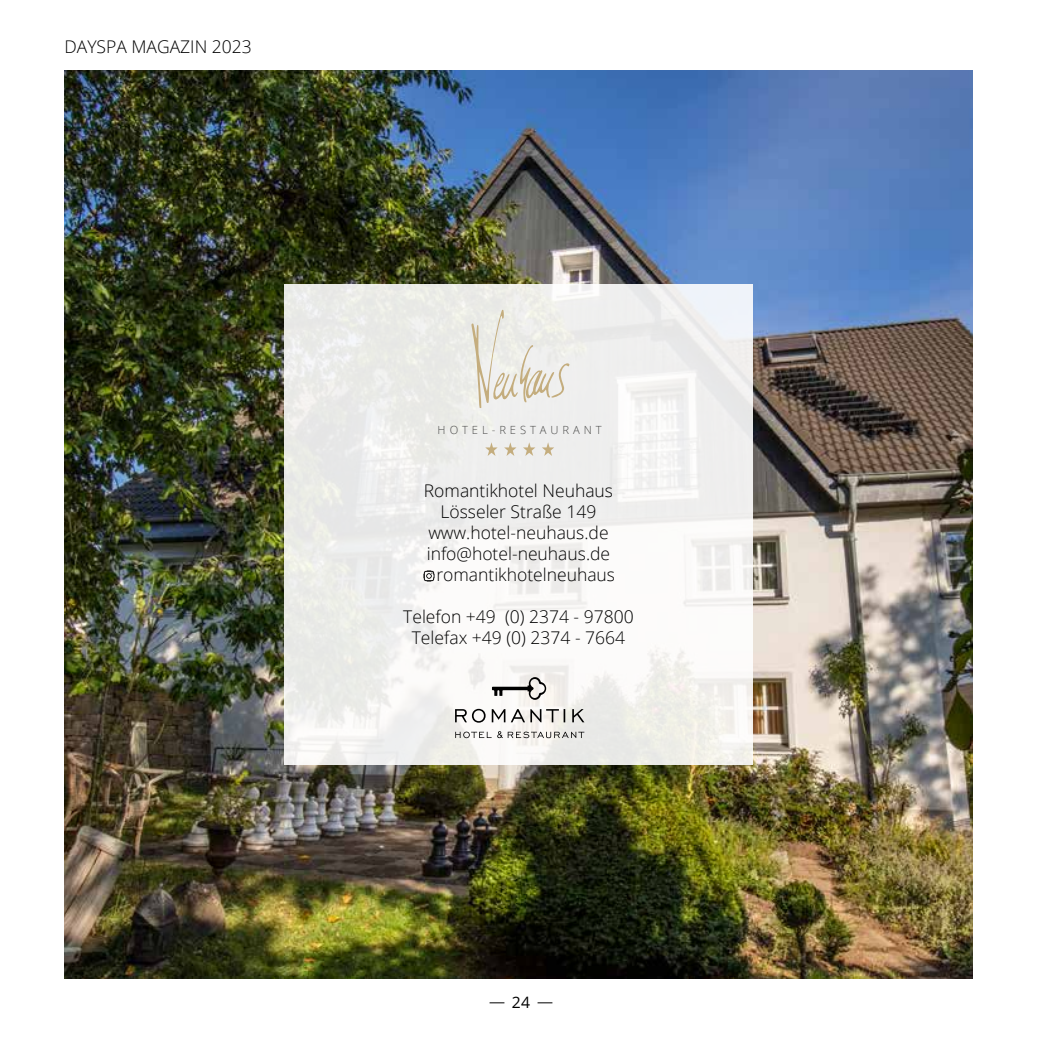
<style>
.page{position:relative;width:1042px;height:1042px;background:#fff}
.page>*{position:absolute;margin:0;border:0;box-sizing:border-box;transform-origin:0 0}
.t1{font:300 17.5px/21px "Open Sans";color:#000;text-align:center}
.t2{font:15.75px "Open Sans";color:#000}
.t3{font:300 11.2px "Open Sans";letter-spacing:.35em;color:#4a4a49}
</style>
<div class="page">
<svg style="left:489px;top:1002px;width:15px;height:1px"></svg>
<svg style="left:537px;top:1002px;width:15px;height:1px"></svg>
<img style="left:64px;top:70px;width:908px;height:908px">
<div style="left:284px;top:284px;width:469px;height:480px;background:linear-gradient(to right,#ededeb,#f6f5f4)"></div>
<svg style="left:423px;top:570px;width:11px;height:11px"></svg>
<svg style="left:455px;top:731px;width:129px;height:7px"></svg>
<svg style="left:492px;top:677px;width:54px;height:23px"></svg>
<svg style="left:455px;top:709px;width:129px;height:14px"></svg>
<svg style="left:485px;top:442px;width:13px;height:14px"></svg>
<svg style="left:504px;top:442px;width:12px;height:14px"></svg>
<svg style="left:523px;top:442px;width:12px;height:14px"></svg>
<svg style="left:542px;top:442px;width:12px;height:14px"></svg>
<svg style="left:471px;top:310px;width:100px;height:98px"></svg>
<p class="t1" style="left:64px;top:36px;width:189px">DAYSPA MAGAZIN 2023</p>
<p class="t3" style="left:438px;top:422px;width:166px">HOTEL-RESTAURANT</p>
<p class="t1" style="left:424px;top:479px;width:191px">Romantikhotel Neuhaus</p>
<p class="t1" style="left:440px;top:500px;width:157px">Lösseler Straße 149</p>
<p class="t1" style="left:428px;top:521px;width:182px">www.hotel-neuhaus.de</p>
<p class="t1" style="left:427px;top:542px;width:185px">info@hotel-neuhaus.de</p>
<p class="t1" style="left:436px;top:563px;width:180px">romantikhotelneuhaus</p>
<p class="t1" style="left:403px;top:605px;width:232px">Telefon +49 (0) 2374 - 97800<br>Telefax +49 (0) 2374 - 7664</p>
<p class="t2" style="left:512px;top:992px;width:20px">24</p>
</div>
